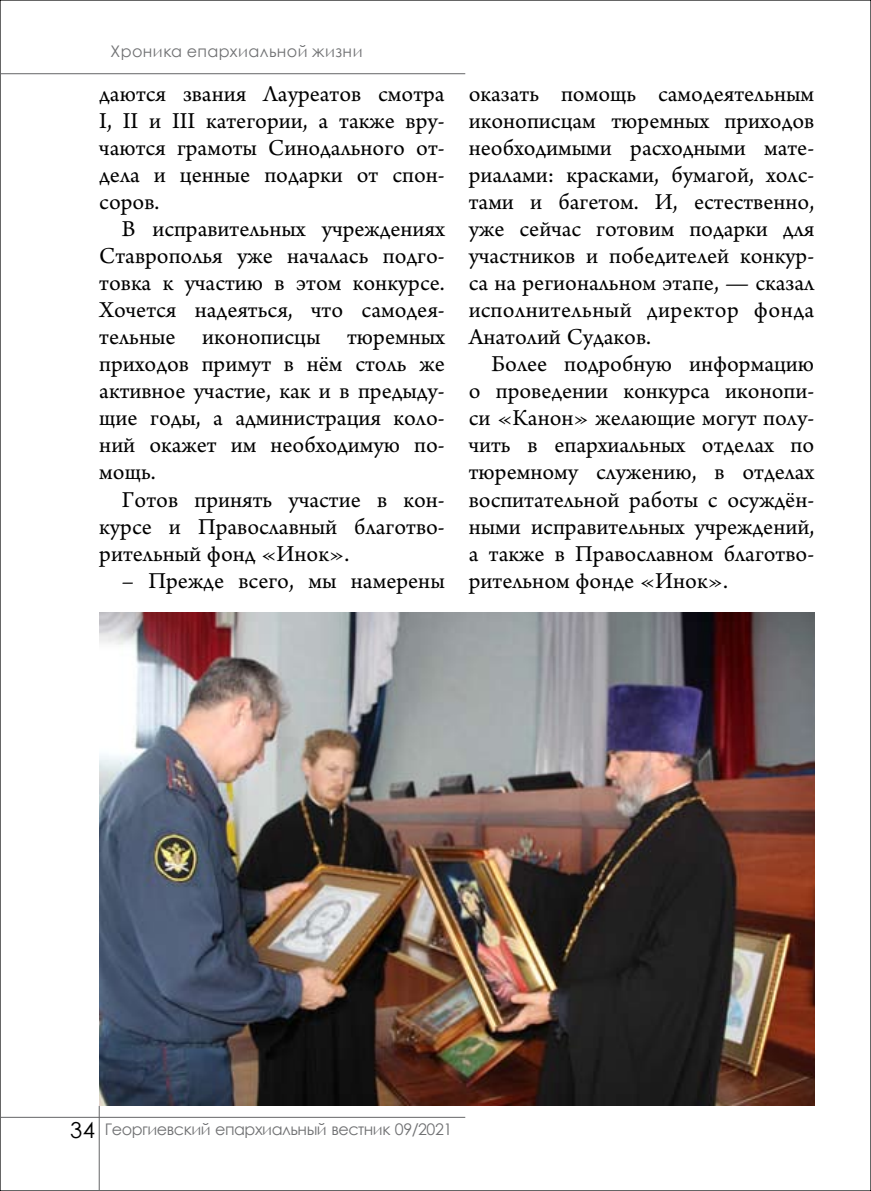
<style>
.page{position:relative;width:871px;height:1191px;background:#fff}
.page>*{position:absolute;margin:0;border:0;box-sizing:border-box;transform-origin:0 0}
.t1{font:24px/27px "Arno Pro";color:#000;text-align:justify}
.t2{font:16px "Century Gothic";letter-spacing:-.03em;color:#707173}
.t3{font:16px "Century Gothic";letter-spacing:.025em;color:#707173}
.s1{font-size:22px;color:#000}
</style>
<div class="page">
<hr style="left:99px;top:1106px;width:1px;height:85px;background:#646567">
<hr style="left:0;top:1116px;width:465px;height:1px;background:#646567">
<hr style="left:0;top:73px;width:465px;height:1px;background:#646567">
<img style="left:99px;top:612px;width:715px;height:494px">
<p class="t3" style="left:111px;top:40px;width:253px">Хроника епархиальной жизни</p>
<p class="t1" style="left:99px;top:82px;width:347px">даются звания Лауреатов смотра I, II и III категории, а также вру&shy;чаются грамоты Синодального от&shy;дела и ценные подарки от спон&shy;соров.</p>
<p class="t1" style="left:99px;top:217px;width:347px;text-indent:23px">В исправительных учреждениях Ставрополья уже началась подго&shy;товка к участию в этом конкурсе.<br>Хочется надеяться, что самодея&shy;тельные иконописцы тюремных приходов примут в нём столь же активное участие, как и в предыду&shy;щие годы, а администрация коло&shy;ний окажет им необходимую по&shy;мощь.</p>
<p class="t1" style="left:99px;top:487px;width:347px;text-indent:23px">Готов принять участие в кон&shy;курсе и Православный благотво&shy;рительный фонд «Инок».</p>
<p class="t1" style="left:122px;top:568px;width:324px">– Прежде всего, мы намерены</p>
<p class="t1" style="left:468px;top:82px;width:347px">оказать помощь самодеятельным иконописцам тюремных приходов необходимыми расходными мате&shy;риалами: красками, бумагой, холс&shy;тами и багетом. И, естественно, уже сейчас готовим подарки для участников и победителей конкур&shy;са на региональном этапе, — сказал исполнительный директор фонда Анатолий Судаков.</p>
<p class="t1" style="left:468px;top:352px;width:347px;text-indent:23px">Более подробную информацию о проведении конкурса иконопи&shy;си «Канон» желающие могут полу&shy;чить в епархиальных отделах по тюремному служению, в отделах воспитательной работы с осуждён&shy;ными исправительных учреждений, а также в Православном благотво&shy;рительном фонде «Инок».</p>
<p class="t2" style="left:70px;top:1118px;width:383px"><span class="s1">34</span> Георгиевский епархиальный вестник 09/2021</p>
</div>
